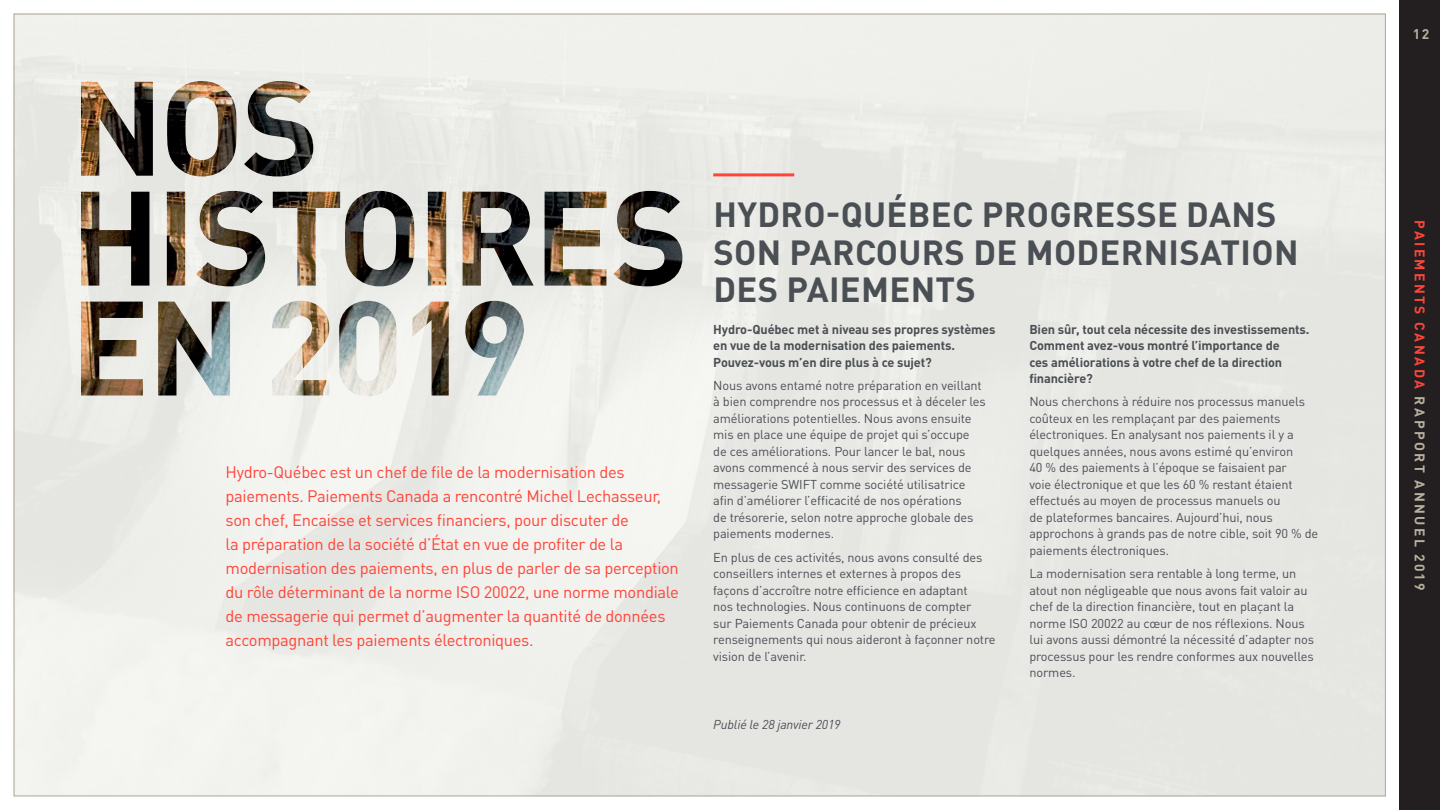
<style>
.page{position:relative;width:1440px;height:810px;background:#fff}
.page>*{position:absolute;margin:0;border:0;box-sizing:border-box;transform-origin:0 0}
.t1{font:700 34.5px/37.5px "DIN Pro";letter-spacing:.01em;color:#4a4f54}
.t2{font:16.5px/24px "DIN Pro";letter-spacing:-.02em;color:#ff4438}
.t3{font:700 13.8px "DIN Pro";letter-spacing:.17em;color:#b7b09d}
.t4{font:12.75px/16.5px "DIN Pro";letter-spacing:-.01em;color:#4a4f55}
.t5{font:700 12.75px/16.5px "DIN Pro";letter-spacing:-.01em;color:#4a4f54}
.t6{font:italic 12.75px "DIN";letter-spacing:-.01em;color:#4a4f55}
.s1{color:#ff4539}
</style>
<div class="page">
<img style="left:16px;top:16px;width:1368px;height:778px">
<hr style="left:713px;top:173px;width:81px;height:3px;background:#ff4539">
<img style="left:81px;top:81px;width:601px;height:205px">
<div style="left:1399px;top:0;width:41px;height:810px;background:#231f20"></div>
<p class="t2" style="left:226px;top:460px;width:455px">Hydro-Québec est un chef de file de la modernisation des paiements. Paiements Canada a rencontré Michel Lechasseur, son chef, Encaisse et services financiers, pour discuter de<br>la préparation de la société d’État en vue de profiter de la modernisation des paiements, en plus de parler de sa perception du rôle déterminant de la norme ISO 20022, une norme mondiale de messagerie qui permet d’augmenter la quantité de données accompagnant les paiements électroniques.</p>
<h1 class="t1" style="left:713px;top:195px;width:587px">HYDRO-QUÉBEC PROGRESSE DANS<br>SON PARCOURS DE MODERNISATION<br>DES PAIEMENTS</h1>
<p class="t5" style="left:713px;top:320px;width:284px">Hydro-Québec met à niveau ses propres systèmes en vue de la modernisation des paiements.<br>Pouvez-vous m’en dire plus à ce sujet?</p>
<p class="t4" style="left:713px;top:377px;width:274px">Nous avons entamé notre préparation en veillant à bien comprendre nos processus et à déceler les améliorations potentielles. Nous avons ensuite mis en place une équipe de projet qui s’occupe de ces améliorations. Pour lancer le bal, nous avons commencé à nous servir des services de messagerie SWIFT comme société utilisatrice afin d’améliorer l’efficacité de nos opérations<br>de trésorerie, selon notre approche globale des paiements modernes.</p>
<p class="t4" style="left:713px;top:548px;width:284px">En plus de ces activités, nous avons consulté des conseillers internes et externes à propos des façons d’accroître notre efficience en adaptant<br>nos technologies. Nous continuons de compter<br>sur Paiements Canada pour obtenir de précieux renseignements qui nous aideront à façonner notre vision de l’avenir.</p>
<p class="t6" style="left:713px;top:716px;width:129px">Publié le 28 janvier 2019</p>
<p class="t5" style="left:1029px;top:320px;width:282px">Bien sûr, tout cela nécessite des investissements.<br>Comment avez-vous montré l’importance de<br>ces améliorations à votre chef de la direction financière?</p>
<p class="t4" style="left:1029px;top:393px;width:290px">Nous cherchons à réduire nos processus manuels coûteux en les remplaçant par des paiements électroniques. En analysant nos paiements il y a quelques années, nous avons estimé qu’environ<br>40 % des paiements à l’époque se faisaient par<br>voie électronique et que les 60 % restant étaient effectués au moyen de processus manuels ou<br>de plateformes bancaires. Aujourd’hui, nous approchons à grands pas de notre cible, soit 90 % de paiements électroniques.</p>
<p class="t4" style="left:1029px;top:565px;width:286px">La modernisation sera rentable à long terme, un atout non négligeable que nous avons fait valoir au chef de la direction financière, tout en plaçant la norme ISO 20022 au cœur de nos réflexions. Nous lui avons aussi démontré la nécessité d’adapter nos processus pour les rendre conformes aux nouvelles normes.</p>
<p class="t3" style="left:1413px;top:25px;width:18px">12</p>
<p class="t3" style="left:1429px;top:220px;width:372px;rotate:90deg"><span class="s1">PAIEMENTS CANADA</span> RAPPORT ANNUEL 2019</p>
</div>
